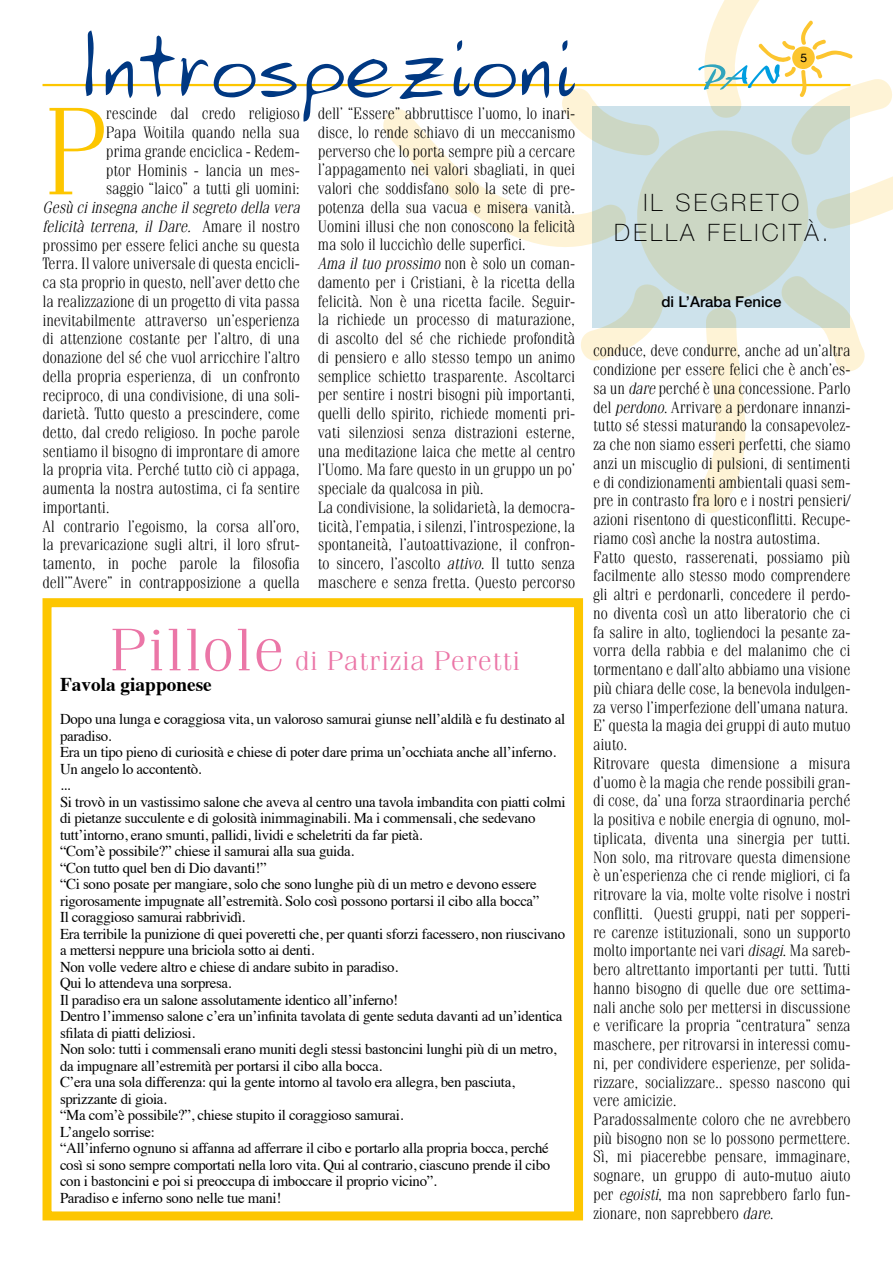
<style>
.page{position:relative;width:893px;height:1263px;background:#fff}
.page>*{position:absolute;margin:0;border:0;box-sizing:border-box;transform-origin:0 0}
.t1{font:300 124.95px "Fenice";color:#fdc600;scale:.93 1}
.t2{font:82.95px "Larkins Hand";letter-spacing:.05em;color:#003882;scale:.94 1}
.t3{font:300 60px "Fenice";letter-spacing:.01em;color:#eb76a7;scale:1.14 1}
.t4{font:300 27px "Fenice";letter-spacing:.01em;color:#eb76a7;scale:1.14 1}
.t5{font:100 24px "Helvetica Neue";color:#000}
.t6{font:700 19.5px "Times";color:#000}
.t7{font:300 16.5px/18.8px "Fenice";letter-spacing:-.01em;color:#000;scale:.93 1}
.t8{font:15px/16.5px "Times";letter-spacing:-.02em;color:#000}
.t9{font:500 15px "Helvetica Neue";color:#000}
.t10{font:12px "Helvetica";color:#000}
.s1{font-style:italic}
</style>
<div class="page">
<hr style="left:43px;top:84px;width:807px;height:2px;background:#fdc600">
<svg style="left:383px;top:109px;width:171px;height:138px"></svg>
<svg style="left:554px;top:0;width:339px;height:513px"></svg>
<svg style="left:593px;top:106px;width:257px;height:221px;background:#ccdbd4"></svg>
<div style="left:43px;top:598px;width:540px;height:622px;border:9px solid #fdc600"></div>
<h2 class="t2" style="left:75px;top:20px;width:532px">Introspezioni</h2>
<p class="t7" style="left:318px;top:104px;width:278px">dell’ “Essere” abbruttisce l’uomo, lo inari&shy;disce, lo rende schiavo di un meccanismo perverso che lo porta sempre più a cercare l’appagamento nei valori sbagliati, in quei valori che soddisfano solo la sete di pre&shy;potenza della sua vacua e misera vanità.<br>Uomini illusi che non conoscono la felicità ma solo il luccichìo delle superfici.<br><span class="s1">Ama il tuo prossimo</span> non è solo un coman&shy;damento per i Cristiani, è la ricetta della felicità. Non è una ricetta facile. Seguir&shy;la richiede un processo di maturazione, di ascolto del sé che richiede profondità di pensiero e allo stesso tempo un animo semplice schietto trasparente. Ascoltarci per sentire i nostri bisogni più importanti, quelli dello spirito, richiede momenti pri&shy;vati silenziosi senza distrazioni esterne, una meditazione laica che mette al centro l’Uomo. Ma fare questo in un gruppo un po’ speciale da qualcosa in più.<br>La condivisione, la solidarietà, la democra&shy;ticità, l’empatia, i silenzi, l’introspezione, la spontaneità, l’autoattivazione, il confron&shy;to sincero, l’ascolto <span class="s1">attivo</span>. Il tutto senza maschere e senza fretta. Questo percorso</p>
<h1 class="t1" style="left:43px;top:79px;width:71px">P</h1>
<p class="t7" style="left:106px;top:104px;width:210px;text-align:justify">rescinde dal credo religioso Papa Woitila quando nella sua prima grande enciclica - Redem&shy;ptor Hominis - lancia un mes&shy;saggio “laico” a tutti gli uomini:</p>
<p class="t7" style="left:43px;top:198px;width:278px"><span class="s1">Gesù ci insegna anche il segreto della vera felicità terrena, il Dare.</span> Amare il nostro prossimo per essere felici anche su questa Terra. Il valore universale di questa encicli&shy;ca sta proprio in questo, nell’aver detto che la realizzazione di un progetto di vita passa inevitabilmente attraverso un’esperienza di attenzione costante per l’altro, di una donazione del sé che vuol arricchire l’altro della propria esperienza, di un confronto reciproco, di una condivisione, di una soli&shy;darietà. Tutto questo a prescindere, come detto, dal credo religioso. In poche parole sentiamo il bisogno di improntare di amore la propria vita. Perché tutto ciò ci appaga, aumenta la nostra autostima, ci fa sentire importanti.<br>Al contrario l’egoismo, la corsa all’oro, la prevaricazione sugli altri, il loro sfrut&shy;tamento, in poche parole la filosofia dell’”Avere” in contrapposizione a quella</p>
<h3 class="t3" style="left:108px;top:615px;width:156px">Pillole</h3>
<h3 class="t4" style="left:295px;top:645px;width:199px">di Patrizia Peretti</h3>
<p class="t6" style="left:60px;top:666px;width:153px">Favola giapponese</p>
<p class="t8" style="left:60px;top:710px;width:507px">Dopo una lunga e coraggiosa vita, un valoroso samurai giunse nell’aldilà e fu destinato al paradiso.<br>Era un tipo pieno di curiosità e chiese di poter dare prima un’occhiata anche all’inferno.<br>Un angelo lo accontentò.<br>...<br>Si trovò in un vastissimo salone che aveva al centro una tavola imbandita con piatti colmi di pietanze succulente e di golosità inimmaginabili. Ma i commensali, che sedevano tutt’intorno, erano smunti, pallidi, lividi e scheletriti da far pietà.<br>“Com’è possibile?” chiese il samurai alla sua guida.<br>“Con tutto quel ben di Dio davanti!”<br>“Ci sono posate per mangiare, solo che sono lunghe più di un metro e devono essere rigorosamente impugnate all’estremità. Solo così possono portarsi il cibo alla bocca”<br>Il coraggioso samurai rabbrividì.<br>Era terribile la punizione di quei poveretti che, per quanti sforzi facessero, non riuscivano a mettersi neppure una briciola sotto ai denti.<br>Non volle vedere altro e chiese di andare subito in paradiso.<br>Qui lo attendeva una sorpresa.<br>Il paradiso era un salone assolutamente identico all’inferno!<br>Dentro l’immenso salone c’era un’infinita tavolata di gente seduta davanti ad un’identica sfilata di piatti deliziosi.<br>Non solo: tutti i commensali erano muniti degli stessi bastoncini lunghi più di un metro, da impugnare all’estremità per portarsi il cibo alla bocca.<br>C’era una sola differenza: qui la gente intorno al tavolo era allegra, ben pasciuta, sprizzante di gioia.<br>“Ma com’è possibile?”, chiese stupito il coraggioso samurai.<br>L’angelo sorrise:<br>“All’inferno ognuno si affanna ad afferrare il cibo e portarlo alla propria bocca, perché così si sono sempre comportati nella loro vita. Qui al contrario, ciascuno prende il cibo con i bastoncini e poi si preoccupa di imboccare il proprio vicino”.<br>Paradiso e inferno sono nelle tue mani!</p>
<p class="t10" style="left:800px;top:49px;width:8px">5</p>
<h3 class="t5" style="left:643px;top:189px;width:51px">IL SEGRETO</h3>
<h3 class="t5" style="left:614px;top:219px;width:17px">DELLA</h3>
<h3 class="t5" style="left:707px;top:219px;width:15px">FELICIT</h3>
<h3 class="t5" style="left:804px;top:219px;width:26px">À.</h3>
<p class="t9" style="left:661px;top:293px;width:122px">di L’Araba Fenice</p>
<p class="t7" style="left:593px;top:341px;width:278px">conduce, deve condurre, anche ad un’altra condizione per essere felici che è anch’es&shy;sa un <span class="s1">dare</span> perché è una concessione. Parlo del <span class="s1">perdono</span>. Arrivare a perdonare innanzi&shy;tutto sé stessi maturando la consapevolez&shy;za che non siamo esseri perfetti, che siamo anzi un miscuglio di pulsioni, di sentimenti e di condizionamenti ambientali quasi sem&shy;pre in contrasto fra loro e i nostri pensieri/ azioni risentono di questiconflitti. Recupe&shy;riamo così anche la nostra autostima.<br>Fatto questo, rasserenati, possiamo più facilmente allo stesso modo comprendere gli altri e perdonarli, concedere il perdo&shy;no diventa così un atto liberatorio che ci fa salire in alto, togliendoci la pesante za&shy;vorra della rabbia e del malanimo che ci tormentano e dall’alto abbiamo una visione più chiara delle cose, la benevola indulgen&shy;za verso l’imperfezione dell’umana natura.<br>E’ questa la magia dei gruppi di auto mutuo aiuto.<br>Ritrovare questa dimensione a misura d’uomo è la magia che rende possibili gran&shy;di cose, da’ una forza straordinaria perché la positiva e nobile energia di ognuno, mol&shy;tiplicata, diventa una sinergia per tutti.<br>Non solo, ma ritrovare questa dimensione è un’esperienza che ci rende migliori, ci fa ritrovare la via, molte volte risolve i nostri conflitti. Questi gruppi, nati per sopperi&shy;re carenze istituzionali, sono un supporto molto importante nei vari <span class="s1">disagi</span>. Ma sareb&shy;bero altrettanto importanti per tutti. Tutti hanno bisogno di quelle due ore settima&shy;nali anche solo per mettersi in discussione e verificare la propria “centratura” senza maschere, per ritrovarsi in interessi comu&shy;ni, per condividere esperienze, per solida&shy;rizzare, socializzare.. spesso nascono qui vere amicizie.<br>Paradossalmente coloro che ne avrebbero più bisogno non se lo possono permettere.<br>Sì, mi piacerebbe pensare, immaginare, sognare, un gruppo di auto-mutuo aiuto per <span class="s1">egoisti</span>, ma non saprebbero farlo fun&shy;zionare, non saprebbero <span class="s1">dare</span>.</p>
</div>
